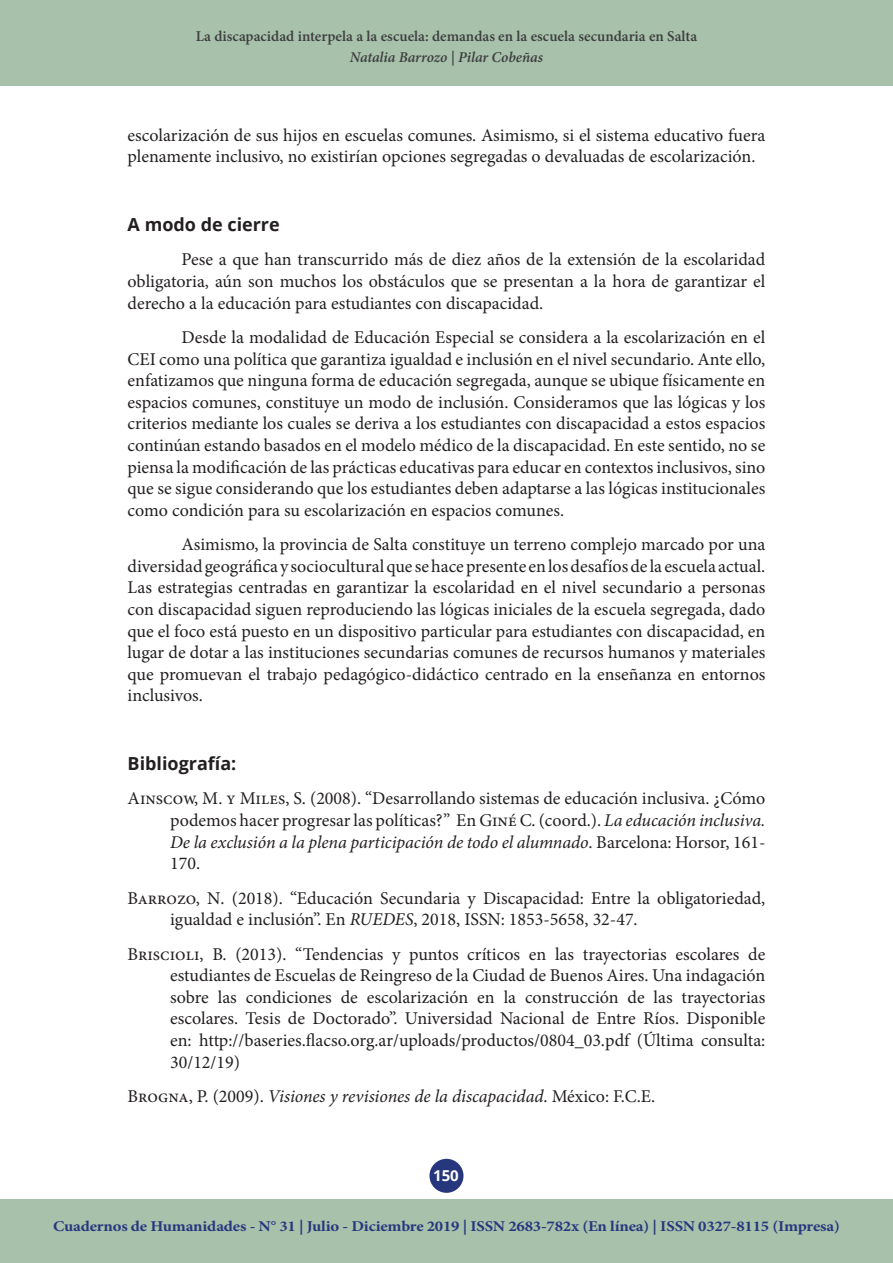
<style>
.page{position:relative;width:893px;height:1263px;background:#fff}
.page>*{position:absolute;margin:0;border:0;box-sizing:border-box;transform-origin:0 0}
.t1{font:18px/21.6px "Minion Pro";color:#231f20;text-align:justify}
.t2{font:italic 18px "Minion Pro";letter-spacing:-.005em;color:#231f20}
.t3{font:700 18px "Open Sans";color:#231f20}
.t4{font:700 15px "Minion Pro";letter-spacing:-.01em;color:#27377e;scale:1.11 1}
.t5{font:600 15px "Minion Pro";color:#3e3e3f}
.t6{font:italic 600 15px "Minion Pro";letter-spacing:-.005em;color:#3e3e3f}
.t7{font:700 15px "Open Sans";color:#fff}
.s1{font-style:italic}
.s2{font-style:normal}
</style>
<div class="page">
<div style="left:429px;top:1159px;width:34px;height:34px;background:#27377e;border-radius:50%"></div>
<div style="left:0;top:0;width:893px;height:85px;background:#a7c1ab"></div>
<div style="left:0;top:1199px;width:893px;height:64px;background:#a7c1ab"></div>
<p class="t5" style="left:196px;top:26px;width:503px">La discapacidad interpela a la escuela: demandas en la escuela secundaria en Salta</p>
<p class="t6" style="left:350px;top:46px;width:195px">Natalia Barrozo | Pilar Cobeñas</p>
<p class="t1" style="left:128px;top:124px;width:639px">escolarización de sus hijos en escuelas comunes. Asimismo, si el sistema educativo fuera plenamente inclusivo, no existirían opciones segregadas o devaluadas de escolarización.</p>
<p class="t3" style="left:128px;top:212px;width:154px">A modo de cierre</p>
<p class="t1" style="left:128px;top:249px;width:639px;text-indent:54px">Pese a que han transcurrido más de diez años de la extensión de la escolaridad obligatoria, aún son muchos los obstáculos que se presentan a la hora de garantizar el derecho a la educación para estudiantes con discapacidad.</p>
<p class="t1" style="left:128px;top:326px;width:639px;text-indent:54px">Desde la modalidad de Educación Especial se considera a la escolarización en el CEI como una política que garantiza igualdad e inclusión en el nivel secundario. Ante ello, enfatizamos que ninguna forma de educación segregada, aunque se ubique físicamente en espacios comunes, constituye un modo de inclusión. Consideramos que las lógicas y los criterios mediante los cuales se deriva a los estudiantes con discapacidad a estos espacios continúan estando basados en el modelo médico de la discapacidad. En este sentido, no se piensa la modificación de las prácticas educativas para educar en contextos inclusivos, sino que se sigue considerando que los estudiantes deben adaptarse a las lógicas institucionales como condición para su escolarización en espacios comunes.</p>
<p class="t1" style="left:128px;top:534px;width:639px;text-indent:54px">Asimismo, la provincia de Salta constituye un terreno complejo marcado por una diversidad geográfica y sociocultural que se hace presente en los desafíos de la escuela actual.<br>Las estrategias centradas en garantizar la escolaridad en el nivel secundario a personas con discapacidad siguen reproduciendo las lógicas iniciales de la escuela segregada, dado que el foco está puesto en un dispositivo particular para estudiantes con discapacidad, en lugar de dotar a las instituciones secundarias comunes de recursos humanos y materiales que promuevan el trabajo pedagógico-didáctico centrado en la enseñanza en entornos inclusivos.</p>
<p class="t3" style="left:128px;top:751px;width:110px">Bibliografía:</p>
<p class="t1" style="left:170px;top:788px;width:597px;text-indent:-43px">Ainscow, M. y Miles, S. (2008). “Desarrollando sistemas de educación inclusiva. ¿Cómo podemos hacer progresar las políticas?” En Giné C. (coord.). <span class="s1">La educación inclusiva.<br>De la exclusión a la plena participación de todo el alumnado</span>. Barcelona: Horsor, 161- 170.</p>
<p class="t1" style="left:170px;top:887px;width:597px;text-indent:-43px">Barrozo, N. (2018). “Educación Secundaria y Discapacidad: Entre la obligatoriedad, igualdad e inclusión”. En <span class="s1">RUEDES</span>, 2018, ISSN: 1853-5658, 32-47.</p>
<p class="t1" style="left:170px;top:943px;width:597px;text-indent:-43px">Briscioli, B. (2013). “Tendencias y puntos críticos en las trayectorias escolares de estudiantes de Escuelas de Reingreso de la Ciudad de Buenos Aires. Una indagación sobre las condiciones de escolarización en la construcción de las trayectorias escolares. Tesis de Doctorado”. Universidad Nacional de Entre Ríos. Disponible en: http://baseries.flacso.org.ar/uploads/productos/0804_03.pdf (Última consulta:<br>30/12/19)</p>
<p class="t2" style="left:128px;top:1084px;width:529px"><span class="s2">Brogna, P. (2009).</span> Visiones y revisiones de la discapacidad<span class="s2">. México: F.C.E.</span></p>
<p class="t7" style="left:433px;top:1165px;width:27px">150</p>
<p class="t4" style="left:53px;top:1216px;width:710px">Cuadernos de Humanidades - N° 31 | Julio - Diciembre 2019 | ISSN 2683-782x (En línea) | ISSN 0327-8115 (Impresa)</p>
</div>
